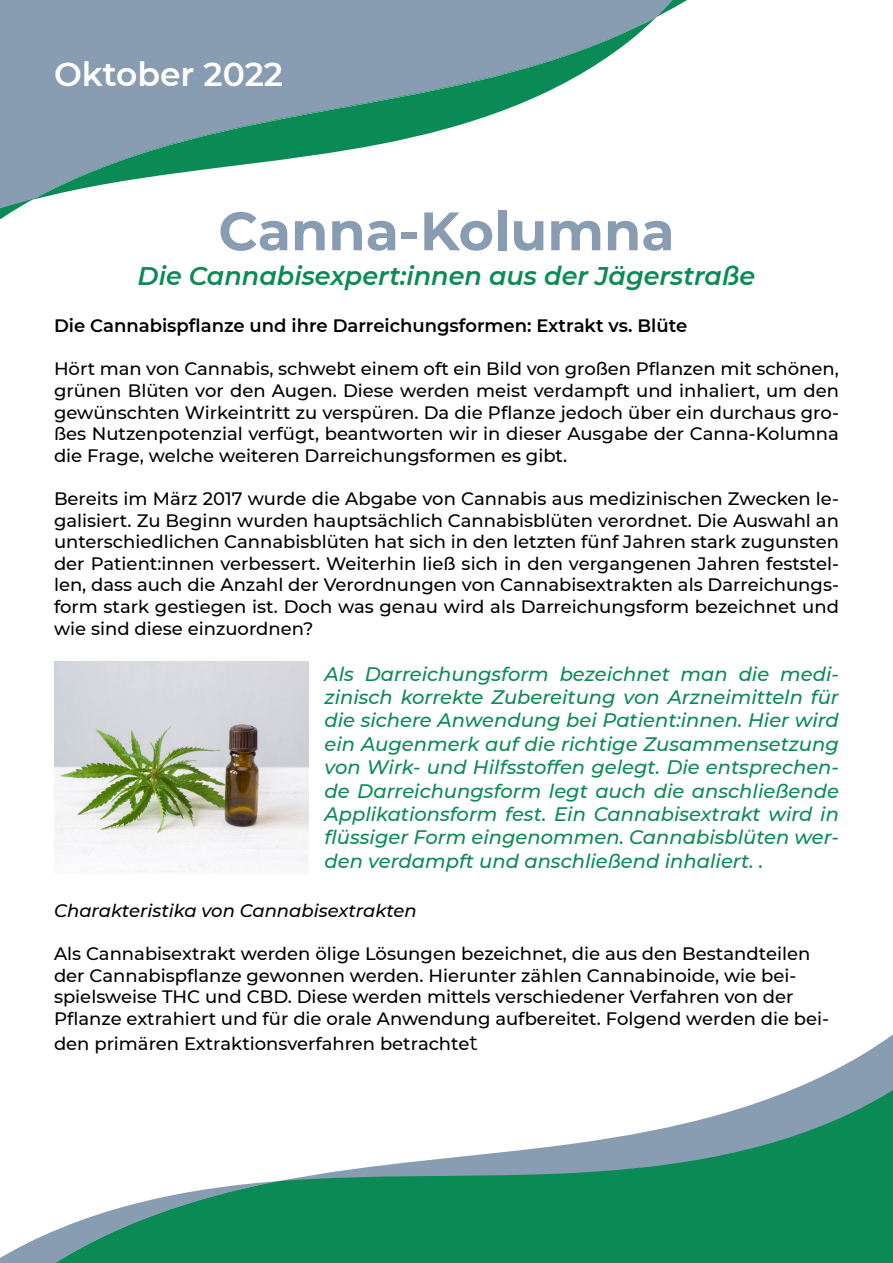
<style>
.page{position:relative;width:893px;height:1263px;background:#fff}
.page>*{position:absolute;margin:0;border:0;box-sizing:border-box;transform-origin:0 0}
.t1{font:700 54px "Montserrat";color:#899db2}
.t2{font:600 33px "Montserrat";color:#fff}
.t3{font:italic 600 25.5px "Montserrat";color:#0a8b56}
.t4{font:italic 500 19.5px/23.4px "Montserrat";color:#0a8b56;text-align:justify}
.t5{font:500 18px/21.6px "Montserrat";color:#000;text-align:justify}
.t6{font:600 18px "Montserrat";color:#000}
.t7{font:italic 500 18px "Montserrat";color:#000}
.s1{font-weight:400;font-size:21px}
</style>
<div class="page">
<svg style="left:0;top:1235px;width:44px;height:28px"></svg>
<svg style="left:44px;top:1061px;width:849px;height:202px"></svg>
<svg style="left:0;top:0;width:687px;height:220px"></svg>
<div style="left:54px;top:54px;width:310px;height:37px;background:#899db2"></div>
<img style="left:54px;top:662px;width:254px;height:211px">
<h2 class="t2" style="left:54px;top:51px;width:231px">Oktober 2022</h2>
<h1 class="t1" style="left:218px;top:192px;width:458px">Canna-Kolumna</h1>
<h3 class="t3" style="left:138px;top:258px;width:619px">Die Cannabisexpert:innen aus der Jägerstraße</h3>
<p class="t6" style="left:54px;top:313px;width:635px">Die Cannabispflanze und ihre Darreichungsformen: Extrakt vs. Blüte</p>
<p class="t5" style="left:54px;top:357px;width:786px">Hört man von Cannabis, schwebt einem oft ein Bild von großen Pflanzen mit schönen, grünen Blüten vor den Augen. Diese werden meist verdampft und inhaliert, um den gewünschten Wirkeintritt zu verspüren. Da die Pflanze jedoch über ein durchaus gro&shy;ßes Nutzenpotenzial verfügt, beantworten wir in dieser Ausgabe der Canna-Kolumna die Frage, welche weiteren Darreichungsformen es gibt.</p>
<p class="t5" style="left:54px;top:487px;width:786px">Bereits im März 2017 wurde die Abgabe von Cannabis aus medizinischen Zwecken le&shy;galisiert. Zu Beginn wurden hauptsächlich Cannabisblüten verordnet. Die Auswahl an unterschiedlichen Cannabisblüten hat sich in den letzten fünf Jahren stark zugunsten der Patient:innen verbessert. Weiterhin ließ sich in den vergangenen Jahren feststel&shy;len, dass auch die Anzahl der Verordnungen von Cannabisextrakten als Darreichungs&shy;form stark gestiegen ist. Doch was genau wird als Darreichungsform bezeichnet und wie sind diese einzuordnen?</p>
<p class="t4" style="left:325px;top:661px;width:516px">Als Darreichungsform bezeichnet man die medi&shy;zinisch korrekte Zubereitung von Arzneimitteln für die sichere Anwendung bei Patient:innen. Hier wird ein Augenmerk auf die richtige Zusammensetzung von Wirk- und Hilfsstoffen gelegt. Die entsprechen&shy;de Darreichungsform legt auch die anschließende Applikationsform fest. Ein Cannabisextrakt wird in flüssiger Form eingenommen. Cannabisblüten wer&shy;den verdampft und anschließend inhaliert. .</p>
<p class="t7" style="left:54px;top:898px;width:364px">Charakteristika von Cannabisextrakten</p>
<p class="t5" style="left:54px;top:942px;width:777px;text-align:left">Als Cannabisextrakt werden ölige Lösungen bezeichnet, die aus den Bestandteilen der Cannabispflanze gewonnen werden. Hierunter zählen Cannabinoide, wie bei&shy;spielsweise THC und CBD. Diese werden mittels verschiedener Verfahren von der Pflanze extrahiert und für die orale Anwendung aufbereitet. Folgend werden die bei-</p>
<p class="t5" style="left:54px;top:1032px;width:425px">den primären Extraktionsverfahren betrachte<span class="s1">t</span></p>
</div>
